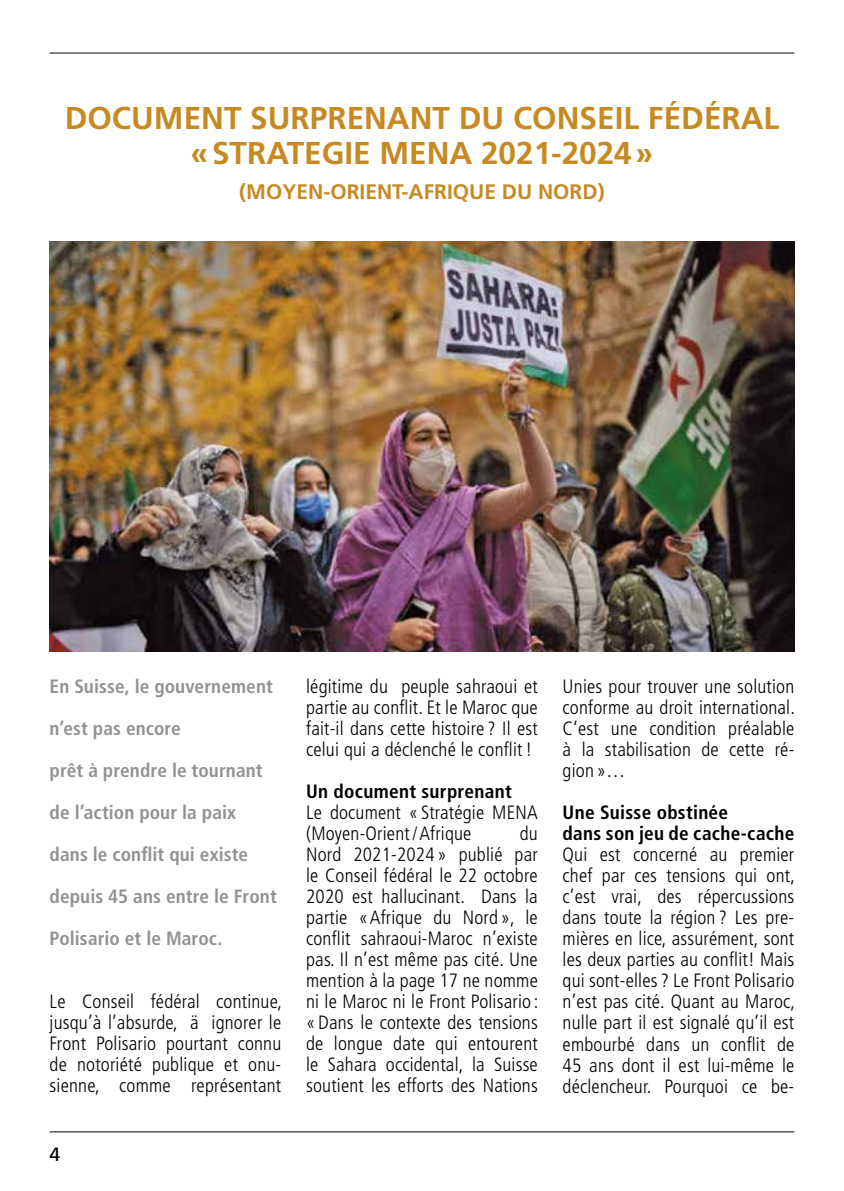
<style>
.page{position:relative;width:844px;height:1191px;background:#fff}
.page>*{position:absolute;margin:0;border:0;box-sizing:border-box;transform-origin:0 0}
.t1{font:700 31.5px/35px "Frutiger";color:#c78a22;text-align:center}
.t2{font:700 21px "Frutiger";color:#c78a22}
.t3{font:300 condensed 19.25px/21px "Frutiger";letter-spacing:.01em;color:#000;text-align:justify}
.t4{font:700 condensed 19.25px/42px "Frutiger";letter-spacing:.005em;color:#949290}
.t5{font:700 condensed 19.25px/21px "Frutiger";letter-spacing:.015em;color:#000}
.t6{font:19.25px "Frutiger";color:#000}
</style>
<div class="page">
<hr style="left:50px;top:1131px;width:744px;height:1px;background:#000">
<hr style="left:50px;top:53px;width:744px;height:1px;background:#000">
<img style="left:50px;top:241px;width:744px;height:410px">
<h1 class="t1" style="left:65px;top:100px;width:716px">DOCUMENT SURPRENANT DU CONSEIL FÉDÉRAL «STRATEGIE MENA 2021-2024»</h1>
<p class="t2" style="left:239px;top:179px;width:367px">(MOYEN-ORIENT-AFRIQUE DU NORD)</p>
<p class="t4" style="left:50px;top:665px;width:228px">En Suisse, le gouvernement n’est pas encore<br>prêt à prendre le tournant de l’action pour la paix dans le conflit qui existe depuis 45 ans entre le Front<br>Polisario et le Maroc.</p>
<p class="t3" style="left:50px;top:991px;width:234px">Le Conseil fédéral continue, jusqu’à l’absurde, ä ignorer le Front Polisario pourtant connu de notoriété publique et onu&shy;sienne, comme représentant</p>
<p class="t6" style="left:50px;top:1142px;width:12px">4</p>
<p class="t3" style="left:306px;top:676px;width:233px">légitime du peuple sahraoui et partie au conflit. Et le Maroc que fait-il dans cette histoire ? Il est celui qui a déclenché le conflit!</p>
<p class="t5" style="left:306px;top:781px;width:207px">Un document surprenant</p>
<p class="t3" style="left:306px;top:802px;width:233px">Le document « Stratégie MENA (Moyen-Orient /Afrique</p>
<p class="t3" style="left:306px;top:823px;width:234px;text-indent:213px">du Nord 2021-2024 » publié par le Conseil fédéral le 22 octobre 2020 est hallucinant. Dans la partie «Afrique du Nord », le conflit sahraoui-Maroc n’existe pas. Il n’est même pas cité. Une mention à la page 17 ne nomme ni le Maroc ni le Front Polisario : « Dans le contexte des tensions de longue date qui entourent le Sahara occidental, la Suisse soutient les efforts des Nations</p>
<p class="t3" style="left:562px;top:676px;width:234px">Unies pour trouver une solution conforme au droit international.<br>C‘est une condition préalable à la stabilisation de cette ré&shy;gion »…</p>
<p class="t5" style="left:562px;top:802px;width:233px">Une Suisse obstinée<br>dans son jeu de cache-cache</p>
<p class="t3" style="left:562px;top:844px;width:234px">Qui est concerné au premier chef par ces tensions qui ont, c’est vrai, des répercussions dans toute la région ? Les pre&shy;mières en lice, assurément, sont les deux parties au conflit! Mais qui sont-elles ? Le Front Polisario n’est pas cité. Quant au Maroc, nulle part il est signalé qu’il est embourbé dans un conflit de 45 ans dont il est lui-même le déclencheur. Pourquoi ce be-</p>
</div>
